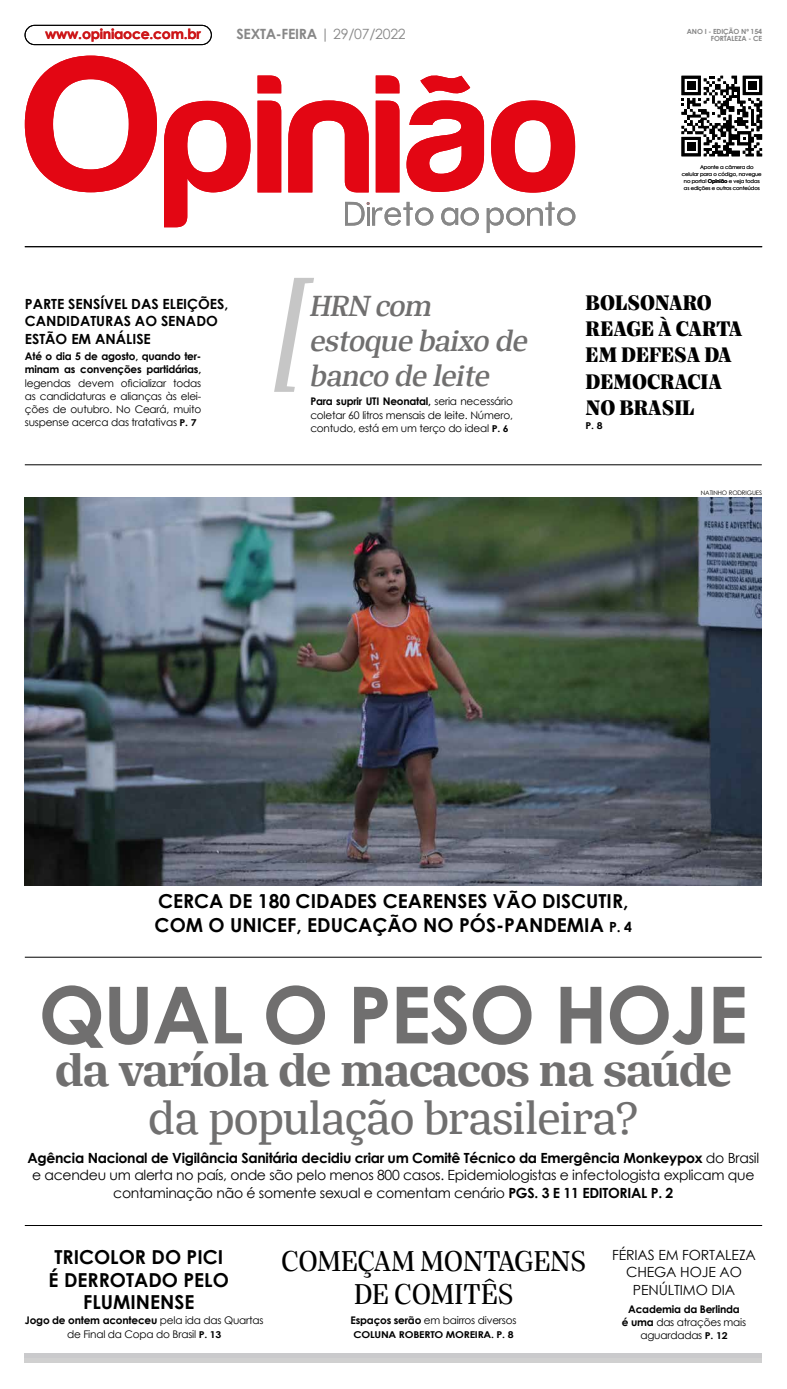
<style>
.page{position:relative;width:787px;height:1389px;background:#fff}
.page>*{position:absolute;margin:0;border:0;box-sizing:border-box;transform-origin:0 0}
.t1{font:700 78.75px "Century Gothic";letter-spacing:-.02em;color:#706f6f}
.t2{font:700 49px "Silva Text";letter-spacing:-.02em;color:#706f6f}
.t3{font:49px "Silva Text";letter-spacing:-.02em;color:#706f6f}
.t4{font:italic 500 31.5px/35px "Silva Text";color:#706f6f}
.t5{font:30.97px/32.9px "Silva Display";color:#000;text-align:center}
.t6{font:900 22.75px/26.2px "Silva Display";color:#000}
.t7{font:700 19.25px/22.8px "Century Gothic";color:#000;text-align:center}
.t8{font:700 14.09px "Century Gothic";letter-spacing:-.02em;color:#878787}
.t9{font:700 14.09px "Century Gothic";letter-spacing:-.02em;color:#cd1719}
.t10{font:14px/17.5px "Century Gothic";letter-spacing:-.02em;color:#000;text-align:center}
.t11{font:700 14px/17.5px "Century Gothic";color:#000}
.t12{font:10.5px/13.1px "Century Gothic";letter-spacing:-.02em;color:#000;text-align:justify}
.t13{font:700 10.5px/13.1px "Century Gothic";letter-spacing:-.02em;color:#000}
.t14{font:700 9.45px "Century Gothic";letter-spacing:-.02em;color:#000;scale:1.11 1}
.t15{font:700 7.09px/7.1px "Century Gothic";letter-spacing:-.02em;color:#878787;text-align:right}
.t16{font:6.12px "Century Gothic";letter-spacing:-.02em;color:#000}
.t17{font:5.34px "Century Gothic";letter-spacing:-.02em;color:#000}
.s1{font-weight:400}
.s2{font-weight:700;font-size:9.45px}
.s3{font-weight:700}
.s4{font-size:14px}
</style>
<div class="page">
<div style="left:25px;top:25px;width:186px;height:20px;border:1px solid #000;border-radius:10px"></div>
<svg style="left:164px;top:101px;width:86px;height:126px"></svg>
<div style="left:257px;top:101px;width:24px;height:91px;background:#e30613"></div>
<svg style="left:257px;top:76px;width:24px;height:17px"></svg>
<svg style="left:288px;top:100px;width:81px;height:92px"></svg>
<div style="left:375px;top:101px;width:24px;height:91px;background:#e30613"></div>
<svg style="left:375px;top:76px;width:24px;height:17px"></svg>
<svg style="left:491px;top:100px;width:84px;height:93px"></svg>
<svg style="left:406px;top:75px;width:78px;height:117px"></svg>
<svg style="left:25px;top:56px;width:132px;height:136px"></svg>
<svg style="left:345px;top:202px;width:88px;height:24px"></svg>
<svg style="left:441px;top:208px;width:37px;height:18px"></svg>
<svg style="left:486px;top:202px;width:89px;height:31px"></svg>
<svg style="left:681px;top:76px;width:80px;height:80px"></svg>
<div style="left:686px;top:81px;width:9px;height:9px;background:#000"></div>
<div style="left:686px;top:143px;width:9px;height:8px;background:#000"></div>
<div style="left:748px;top:81px;width:8px;height:9px;background:#000"></div>
<hr style="left:25px;top:246px;width:736px;height:1px;background:#000">
<div style="left:25px;top:1358px;width:736px;height:5px;background:#d0d0d0"></div>
<div style="left:25px;top:1353px;width:736px;height:5px;background:#cacacc"></div>
<img style="left:25px;top:497px;width:736px;height:389px">
<svg style="left:274px;top:278px;width:40px;height:114px"></svg>
<hr style="left:25px;top:1225px;width:736px;height:1px;background:#000">
<hr style="left:25px;top:957px;width:736px;height:1px;background:#000">
<hr style="left:25px;top:465px;width:736px;height:1px;background:#000">
<h3 class="t9" style="left:45px;top:23px;width:157px">www.opiniaoce.com.br</h3>
<h3 class="t8" style="left:236px;top:23px;width:171px">SEXTA-FEIRA <span class="s1">| 29/07/2022</span></h3>
<p class="t15" style="left:686px;top:27px;width:77px">ANO I - EDIÇÃO Nº 154<br>FORTALEZA - CE</p>
<h3 class="t11" style="left:25px;top:294px;width:205px">PARTE SENSÍVEL DAS ELEIÇÕES,<br>CANDIDATURAS AO SENADO<br>ESTÃO EM ANÁLISE</h3>
<p class="t13" style="left:25px;top:349px;width:178px">Até o dia 5 de agosto, quando ter&shy;minam as convenções partidárias,</p>
<p class="t12" style="left:25px;top:376px;width:178px">legendas devem oficializar todas as candidaturas e alianças às elei&shy;ções de outubro. No Ceará, muito suspense acerca das tratativas <span class="s2">P. 7</span></p>
<h3 class="t4" style="left:309px;top:288px;width:226px">HRN com estoquebaixo de banco deleite</h3>
<p class="t12" style="left:310px;top:395px;width:204px"><span class="s3">Para suprir UTI Neonatal,</span> seria necessário coletar 60 litros mensais de leite. Número, contudo, está em um terço do ideal <span class="s2">P. 6</span></p>
<p class="t17" style="left:699px;top:163px;width:55px">Aponte a câmera do</p>
<p class="t17" style="left:681px;top:170px;width:81px">celular para o código, navegue</p>
<p class="t17" style="left:683px;top:177px;width:77px">no portal <span class="s3">Opinião</span> e veja todas</p>
<p class="t17" style="left:683px;top:184px;width:77px">as edições e outros conteúdos</p>
<h3 class="t6" style="left:585px;top:289px;width:158px">BOLSONARO<br>REAGE À CARTA<br>EM DEFESA DA<br>DEMOCRACIA<br>NO BRASIL</h3>
<p class="t14" style="left:585px;top:418px;width:17px">P. 8</p>
<p class="t16" style="left:700px;top:488px;width:63px">NATINHO RODRIGUES</p>
<h3 class="t7" style="left:154px;top:888px;width:478px;line-height:24.5px;text-align:left">CERCA DE 180 CIDADES CEARENSES VÃO DISCUTIR,<br>COM O UNICEF, EDUCAÇÃO NO PÓS-PANDEMIA <span class="s4">P. 4</span></h3>
<h1 class="t1" style="left:39px;top:955px;width:710px">QUAL O PESO HOJE</h1>
<h2 class="t2" style="left:55px;top:1037px;width:678px">da varíola de macacos na saúde</h2>
<h2 class="t3" style="left:148px;top:1085px;width:491px">da população brasileira?</h2>
<p class="t10" style="left:27px;top:1149px;width:733px"><span class="s3">Agência Nacional de Vigilância Sanitária decidiu criar um Comitê Técnico da Emergência Monkeypox</span> do Brasil e acendeu um alerta no país, onde são pelo menos 800 casos. Epidemiologistas e infectologista explicam que contaminação não é somente sexual e comentam cenário <span class="s3">PGS. 3 E 11 EDITORIAL P. 2</span></p>
<h3 class="t7" style="left:49px;top:1245px;width:182px">TRICOLOR DO PICI<br>É DERROTADO PELO<br>FLUMINENSE</h3>
<p class="t12" style="left:25px;top:1314px;width:240px;text-align:center"><span class="s3">Jogo de ontem aconteceu</span> pela ida das Quartas de Final da Copa do Brasil <span class="s2">P. 13</span></p>
<h3 class="t5" style="left:281px;top:1244px;width:306px">COMEÇAM MONTAGENS<br>DE COMITÊS</h3>
<p class="t12" style="left:350px;top:1314px;width:167px"><span class="s3">Espaços serão</span> em bairros diversos</p>
<p class="t14" style="left:353px;top:1327px;width:146px">COLUNA ROBERTO MOREIRA. P. 8</p>
<h3 class="t10" style="left:612px;top:1246px;width:145px">FÉRIAS EM FORTALEZA<br>CHEGA HOJE AO<br>PENÚLTIMO DIA</h3>
<p class="t12" style="left:621px;top:1302px;width:126px;text-align:center"><span class="s3">Academia da Berlinda<br>é uma</span> das atrações mais aguardadas <span class="s2">P. 12</span></p>
</div>
